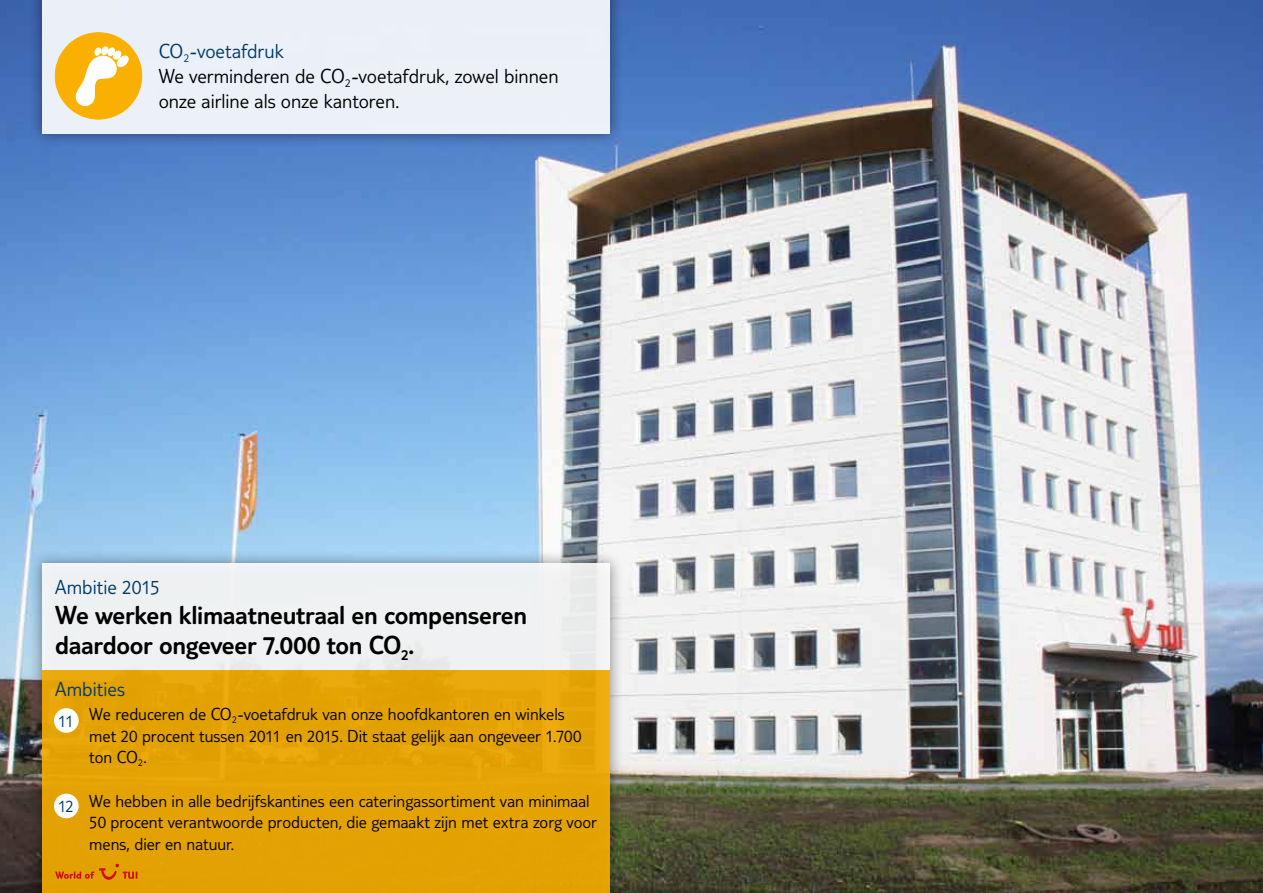
<style>
.page{position:relative;width:1263px;height:893px;background:#fff}
.page>*{position:absolute;margin:0;border:0;box-sizing:border-box;transform-origin:0 0}
.t1{font:300 27px/30px "TUI Type";letter-spacing:-.01em;color:#000}
.t2{font:300 21px/25.2px "TUI Type";letter-spacing:-.005em;color:#000}
.t3{font:300 21px "TUI Type";color:#003b68}
.t4{font:300 18px/21.6px "TUI Type";color:#000}
.t5{font:300 18px "TUI Type";color:#003b68}
.s1{color:#003b68}
</style>
<div class="page">
<img style="left:0;top:0;width:1263px;height:893px">
<div style="left:28px;top:549px;width:597px;height:344px;background:#000;opacity:.5"></div>
<div style="left:43px;top:670px;width:567px;height:223px;background:#e4a203"></div>
<div style="left:43px;top:563px;width:567px;height:107px;background:#eff1f2"></div>
<div style="left:28px;top:0;width:596px;height:149px;background:#000;opacity:.5"></div>
<div style="left:43px;top:0;width:567px;height:134px;background:#ecf0f8"></div>
<svg style="left:55px;top:33px;width:87px;height:86px"></svg>
<div style="left:54px;top:708px;width:25px;height:25px;background:#fff;border-radius:50%"></div>
<div style="left:54px;top:794px;width:25px;height:24px;background:#fff;border-radius:50%"></div>
<svg style="left:55px;top:864px;width:82px;height:16px"></svg>
<p class="t2" style="left:159px;top:38px;width:401px"><span class="s1">CO</span><sub>2</sub><span class="s1">-voetafdruk<br></span>We verminderen de CO<sub>2</sub>-voetafdruk, zowel binnen onze airline als onze kantoren.</p>
<p class="t3" style="left:55px;top:575px;width:106px">Ambitie 2015</p>
<h1 class="t1" style="left:55px;top:599px;width:473px">We werken klimaatneutraal en compenseren daardoor ongeveer 7.000 ton CO<sub>2</sub>.</h1>
<p class="t3" style="left:55px;top:677px;width:71px">Ambities</p>
<p class="t5" style="left:58px;top:710px;width:17px">11</p>
<p class="t4" style="left:89px;top:703px;width:494px">We reduceren de CO<sub>2</sub>-voetafdruk van onze hoofdkantoren en winkels met 20 procent tussen 2011 en 2015. Dit staat gelijk aan ongeveer 1.700 ton CO<sub>2</sub>.</p>
<p class="t4" style="left:89px;top:790px;width:509px">We hebben in alle bedrijfskantines een cateringassortiment van minimaal<br>50 procent verantwoorde producten, die gemaakt zijn met extra zorg voor mens, dier en natuur.</p>
<p class="t5" style="left:58px;top:796px;width:17px">12</p>
</div>
